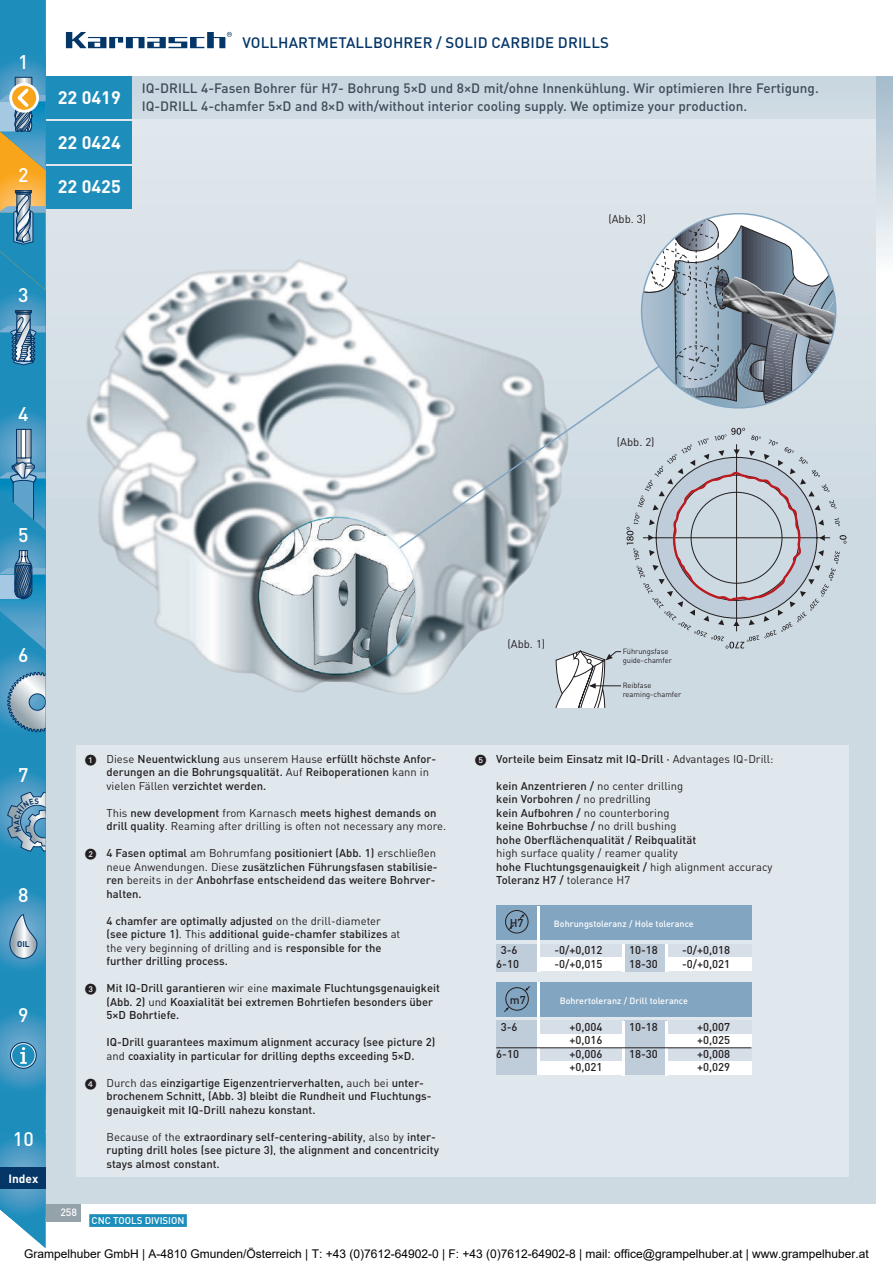
<style>
.page{position:relative;width:893px;height:1263px;background:#fff}
.page>*{position:absolute;margin:0;border:0;box-sizing:border-box;transform-origin:0 0}
.t1{font:500 19.5px "FFDIN";color:#fff}
.t2{font:700 18px "DIN Pro";color:#fff}
.t3{font:500 15px "DIN Pro";letter-spacing:.01em;color:#053668}
.t4{font:500 13.5px/18px "DIN Pro";color:#3e4c5a}
.t5{font:12px "Arial";color:#000}
.t6{font:700 11.85px "FFDIN";color:#fff}
.t7{font:500 11.25px/13.5px "DIN Pro";color:#231f20}
.t8{font:11.25px/13.5px "DIN Pro";color:#231f20}
.t9{font:500 10.5px "DIN Pro";color:#fff}
.t10{font:500 9.75px "DIN Pro";color:#fff}
.t11{font:500 9px "DIN Pro";color:#fff}
.t12{font:700 8.25px "FFDIN";color:#053668}
.t13{font:700 7.8px "FFDIN";color:#053668}
.t14{font:7.5px/9px "DIN Pro";color:#231f20}
.s1{font-family:"European Pi One";font-weight:400}
.s2{font-weight:400}
.s3{font-weight:500}
</style>
<div class="page">
<div style="left:17px;top:77px;width:859px;height:263px;background:#ccdae2"></div>
<div style="left:17px;top:119px;width:859px;height:1084px;background:linear-gradient(to right,#d6e0e7,#d6e0e7)"></div>
<div style="left:17px;top:1204px;width:64px;height:17px;background:#94a2aa"></div>
<svg style="left:66px;top:32px;width:166px;height:16px"></svg>
<img style="left:84px;top:259px;width:485px;height:445px">
<svg style="left:627px;top:428px;width:219px;height:220px"></svg>
<svg style="left:398px;top:364px;width:263px;height:186px"></svg>
<svg style="left:642px;top:214px;width:194px;height:194px"></svg>
<img style="left:723px;top:276px;width:113px;height:69px">
<svg style="left:555px;top:650px;width:66px;height:58px"></svg>
<div style="left:0;top:77px;width:132px;height:42px;background:#1d8ebc"></div>
<div style="left:0;top:121px;width:132px;height:43px;background:#1d8ebc"></div>
<div style="left:0;top:166px;width:132px;height:42px;background:#1d8ebc"></div>
<div style="left:77px;top:745px;width:772px;height:431px;background:#e1e8ed"></div>
<div style="left:89px;top:1214px;width:98px;height:13px;background:#1d8ebc"></div>
<div style="left:496px;top:944px;width:43px;height:27px;background:#bfccda"></div>
<div style="left:539px;top:944px;width:212px;height:14px;background:#d6dee7"></div>
<div style="left:539px;top:958px;width:212px;height:13px;background:#fff"></div>
<div style="left:496px;top:906px;width:255px;height:34px;background:#82a5c1"></div>
<hr style="left:538px;top:906px;width:2px;height:65px;background:#fff">
<svg style="left:505px;top:910px;width:24px;height:24px"></svg>
<div style="left:624px;top:944px;width:42px;height:27px;background:#bfccda"></div>
<hr style="left:623px;top:944px;width:2px;height:28px;background:#fff">
<hr style="left:665px;top:944px;width:2px;height:28px;background:#fff">
<div style="left:496px;top:1020px;width:43px;height:28px;background:#bfccda"></div>
<div style="left:539px;top:1020px;width:212px;height:14px;background:#d6dee7"></div>
<div style="left:539px;top:1034px;width:212px;height:14px;background:#fff"></div>
<div style="left:496px;top:982px;width:255px;height:34px;background:#82a5c1"></div>
<svg style="left:504px;top:986px;width:26px;height:26px"></svg>
<div style="left:624px;top:1020px;width:42px;height:28px;background:#bfccda"></div>
<div style="left:496px;top:1048px;width:43px;height:27px;background:#bfccda"></div>
<div style="left:539px;top:1048px;width:212px;height:13px;background:#d6dee7"></div>
<div style="left:539px;top:1061px;width:212px;height:14px;background:#fff"></div>
<div style="left:624px;top:1048px;width:42px;height:27px;background:#bfccda"></div>
<hr style="left:538px;top:982px;width:2px;height:93px;background:#fff">
<hr style="left:623px;top:1020px;width:2px;height:55px;background:#fff">
<hr style="left:665px;top:1020px;width:2px;height:55px;background:#fff">
<hr style="left:496px;top:1047px;width:255px;height:1px;background:#231f20">
<svg style="left:0;top:0;width:45px;height:1248px"></svg>
<h1 class="t1" style="left:18px;top:49px;width:12px">1</h1>
<h1 class="t1" style="left:18px;top:163px;width:12px">2</h1>
<h1 class="t1" style="left:18px;top:283px;width:12px">3</h1>
<h2 class="t2" style="left:58px;top:85px;width:65px">22 0419</h2>
<h2 class="t2" style="left:58px;top:130px;width:65px">22 0424</h2>
<h2 class="t2" style="left:58px;top:174px;width:65px">22 0425</h2>
<h2 class="t2" style="left:60px;top:85px;width:60px">220419</h2>
<h2 class="t2" style="left:60px;top:130px;width:60px">220424</h2>
<h2 class="t2" style="left:60px;top:174px;width:60px">220425</h2>
<h3 class="t3" style="left:242px;top:33px;width:368px">VOLLHARTMETALLBOHRER / SOLID CARBIDE DRILLS</h3>
<p class="t4" style="left:142px;top:79px;width:678px">IQ-DRILL 4-Fasen Bohrer für H7- Bohrung 5×D und 8×D mit/ohne Innenkühlung. Wir optimieren Ihre Fertigung.<br>IQ-DRILL 4-chamfer 5×D and 8×D with/without interior cooling supply. We optimize your production.</p>
<p class="t8" style="left:608px;top:211px;width:39px">(Abb. 3)</p>
<h1 class="t1" style="left:18px;top:402px;width:12px">4</h1>
<h1 class="t1" style="left:18px;top:522px;width:12px">5</h1>
<p class="t8" style="left:617px;top:434px;width:39px">(Abb. 2)</p>
<h1 class="t1" style="left:18px;top:642px;width:12px">6</h1>
<h1 class="t1" style="left:18px;top:762px;width:12px">7</h1>
<p class="t13" style="left:12px;top:824px;width:7px;rotate:-90deg">A</p>
<p class="t13" style="left:35px;top:796px;width:6px">S</p>
<h1 class="t1" style="left:18px;top:882px;width:12px">8</h1>
<p class="t12" style="left:17px;top:938px;width:14px">OIL</p>
<h1 class="t1" style="left:18px;top:1002px;width:12px">9</h1>
<h1 class="t1" style="left:13px;top:1127px;width:22px">10</h1>
<p class="t6" style="left:8px;top:1171px;width:31px">Index</p>
<p class="t7" style="left:107px;top:751px;width:330px;text-indent:-21px"><span class="s1">1</span> <span class="s2">Diese</span> Neuentwicklung <span class="s2">aus unserem Hause</span> erfüllt höchste Anfor&shy;derungen an die Bohrungsqualität. <span class="s2">Auf</span> Reiboperationen <span class="s2">kann in vielen Fällen</span> verzichtet werden.</p>
<p class="t8" style="left:107px;top:805px;width:341px">This <span class="s3">new development</span> from Karnasch <span class="s3">meets highest demands on drill quality</span>. Reaming after drilling is often not necessary any more.</p>
<p class="t7" style="left:107px;top:846px;width:332px;text-indent:-21px"><span class="s1">2</span> 4 Fasen optimal <span class="s2">am Bohrumfang</span> positioniert (Abb. 1) <span class="s2">erschließen neue Anwendungen. Diese</span> zusätzlichen Führungsfasen stabilisie&shy;ren <span class="s2">bereits in der</span> Anbohrfase entscheidend das weitere Bohrver&shy;halten.</p>
<p class="t7" style="left:107px;top:913px;width:295px">4 chamfer are optimally adjusted <span class="s2">on the drill-diameter </span>(see picture 1)<span class="s2">. This</span> additional guide-chamfer stabilizes <span class="s2">at the very beginning of drilling and is</span> responsible for the further drilling process.</p>
<p class="t7" style="left:107px;top:981px;width:335px;text-indent:-21px"><span class="s1">3</span> Mit IQ-Drill garantieren <span class="s2">wir eine</span> maximale Fluchtungsgenauigkeit (Abb. 2) <span class="s2">und</span> Koaxialität bei extremen Bohrtiefen besonders über<br>5×D Bohrtiefe.</p>
<p class="t7" style="left:107px;top:1035px;width:330px">IQ-Drill guarantees maximum alignment accuracy (see picture 2) <span class="s2">and</span> coaxiality in particular for drilling depths exceeding 5×D.</p>
<p class="t7" style="left:107px;top:1075px;width:325px;text-indent:-21px"><span class="s1">4</span> <span class="s2">Durch das</span> einzigartige Eigenzentrierverhalten, <span class="s2">auch bei</span> unter&shy;brochenem Schnitt, (Abb. 3) bleibt die Rundheit und Fluchtungs&shy;genauigkeit mit IQ-Drill nahezu konstant.</p>
<p class="t7" style="left:107px;top:1129px;width:334px"><span class="s2">Because of the</span> extraordinary self-centering-ability<span class="s2">, also by</span> inter&shy;rupting drill holes (see picture 3)<span class="s2">,</span> the alignment and concentricity stays almost constant.</p>
<p class="t9" style="left:60px;top:1205px;width:18px">258</p>
<p class="t10" style="left:92px;top:1214px;width:94px">CNC TOOLS DIVISION</p>
<p class="t8" style="left:507px;top:637px;width:39px">(Abb. 1)</p>
<p class="t14" style="left:623px;top:646px;width:51px">Führungsfase guide-chamfer</p>
<p class="t14" style="left:623px;top:680px;width:60px">Reibfase reaming-chamfer</p>
<p class="t7" style="left:475px;top:751px;width:300px"><span class="s1">5</span> Vorteile beim Einsatz mit IQ-Drill · <span class="s2">Advantages IQ-Drill:</span></p>
<p class="t7" style="left:496px;top:778px;width:201px">kein Anzentrieren / <span class="s2">no center drilling </span>kein Vorbohren / <span class="s2">no predrilling<br></span>kein Aufbohren / <span class="s2">no counterboring </span>keine Bohrbuchse / <span class="s2">no drill bushing </span>hohe Oberflächenqualität / Reibqualität</p>
<p class="t8" style="left:496px;top:846px;width:278px">high surface quality / reamer quality<br><span class="s3">hohe Fluchtungsgenauigkeit /</span> high alignment accuracy<br><span class="s3">Toleranz H7 /</span> tolerance H7</p>
<p class="t11" style="left:554px;top:918px;width:141px">Bohrungstoleranz / Hole tolerance</p>
<p class="t7" style="left:501px;top:943px;width:18px">3-6</p>
<p class="t7" style="left:554px;top:943px;width:50px">-0/+0,012</p>
<p class="t7" style="left:496px;top:956px;width:24px">6-10</p>
<p class="t7" style="left:554px;top:956px;width:50px">-0/+0,015</p>
<p class="t7" style="left:510px;top:916px;width:15px">H7</p>
<p class="t7" style="left:629px;top:943px;width:30px">10-18</p>
<p class="t7" style="left:682px;top:943px;width:50px">-0/+0,018</p>
<p class="t7" style="left:629px;top:956px;width:30px">18-30</p>
<p class="t7" style="left:682px;top:956px;width:50px">-0/+0,021</p>
<p class="t11" style="left:560px;top:994px;width:130px">Bohrertoleranz / Drill tolerance</p>
<p class="t7" style="left:510px;top:993px;width:17px">m7</p>
<p class="t7" style="left:501px;top:1019px;width:18px">3-6</p>
<p class="t7" style="left:569px;top:1019px;width:35px">+0,004 +0,016</p>
<p class="t7" style="left:496px;top:1046px;width:24px">6-10</p>
<p class="t7" style="left:569px;top:1046px;width:35px">+0,006 +0,021</p>
<p class="t7" style="left:629px;top:1019px;width:30px">10-18</p>
<p class="t7" style="left:697px;top:1019px;width:35px">+0,007 +0,025</p>
<p class="t7" style="left:629px;top:1046px;width:30px">18-30</p>
<p class="t7" style="left:697px;top:1046px;width:35px">+0,008 +0,029</p>
<p class="t5" style="left:24px;top:1245px;width:846px">Grampelhuber GmbH | A-4810 Gmunden/Österreich | T: +43 (0)7612-64902-0 | F: +43 (0)7612-64902-8 | mail: office@grampelhuber.at | www.grampelhuber.at</p>
</div>
